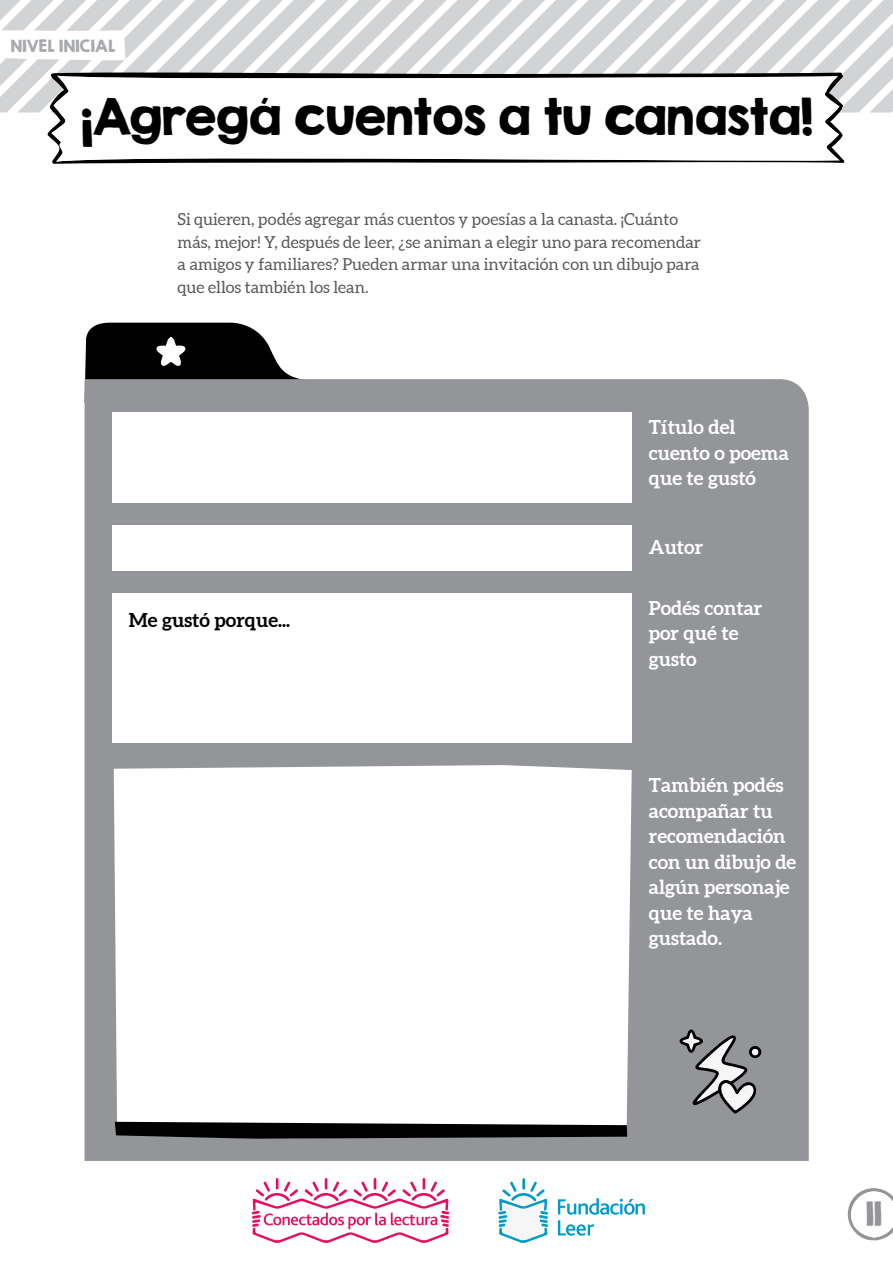
<style>
.page{position:relative;width:893px;height:1263px;background:#fff}
.page>*{position:absolute;margin:0;border:0;box-sizing:border-box;transform-origin:0 0}
.t1{font:45px "KG Second Chances Solid";color:#000}
.t2{font:30px "KG Second Chances Solid";color:#939598}
.t3{font:700 19.5px/25.5px "Aleo";color:#fff}
.t4{font:700 19.5px "Aleo";color:#000}
.t5{font:16.5px/22.5px "Aleo";color:#58595b}
.t6{font:15px "KG Second Chances Solid";letter-spacing:.01em;color:#a7a9ac}
</style>
<div class="page">
<svg style="left:47px;top:129px;width:797px;height:35px"></svg>
<svg style="left:51px;top:113px;width:789px;height:49px"></svg>
<div style="left:85px;top:379px;width:724px;height:782px;background:#939598"></div>
<div style="left:112px;top:413px;width:520px;height:90px;background:#fff"></div>
<div style="left:112px;top:525px;width:520px;height:45px;background:#fff"></div>
<div style="left:112px;top:593px;width:520px;height:149px;background:#fff"></div>
<svg style="left:84px;top:323px;width:236px;height:116px"></svg>
<svg style="left:114px;top:765px;width:518px;height:374px"></svg>
<svg style="left:115px;top:1122px;width:512px;height:17px;background:#232323"></svg>
<svg style="left:674px;top:1029px;width:88px;height:85px"></svg>
<svg style="left:848px;top:1188px;width:45px;height:53px"></svg>
<svg style="left:0;top:0;width:893px;height:113px"></svg>
<svg style="left:252px;top:1178px;width:197px;height:65px"></svg>
<svg style="left:558px;top:1198px;width:87px;height:38px"></svg>
<svg style="left:498px;top:1178px;width:50px;height:65px"></svg>
<p class="t6" style="left:11px;top:36px;width:106px">NIVEL INICIAL</p>
<h1 class="t1" style="left:81px;top:88px;width:733px">¡Agregá cuentos a tu canasta!</h1>
<p class="t5" style="left:178px;top:209px;width:525px">Si quieren, podés agregar más cuentos y poesías a la canasta. ¡Cuánto más, mejor! Y, después de leer, ¿se animan a elegir uno para recomendar a amigos y familiares? Pueden armar una invitación con un dibujo para que ellos también los lean.</p>
<p class="t3" style="left:649px;top:415px;width:142px">Título del cuento o poema que te gustó</p>
<p class="t4" style="left:129px;top:608px;width:163px">Me gustó porque...</p>
<p class="t3" style="left:649px;top:535px;width:56px">Autor</p>
<p class="t3" style="left:649px;top:595px;width:115px">Podés contar por qué te gusto</p>
<p class="t3" style="left:649px;top:773px;width:149px">También podés acompañar tu recomendación con un dibujo de algún personaje que te haya gustado.</p>
<h2 class="t2" style="left:866px;top:1194px;width:18px">11</h2>
</div>
